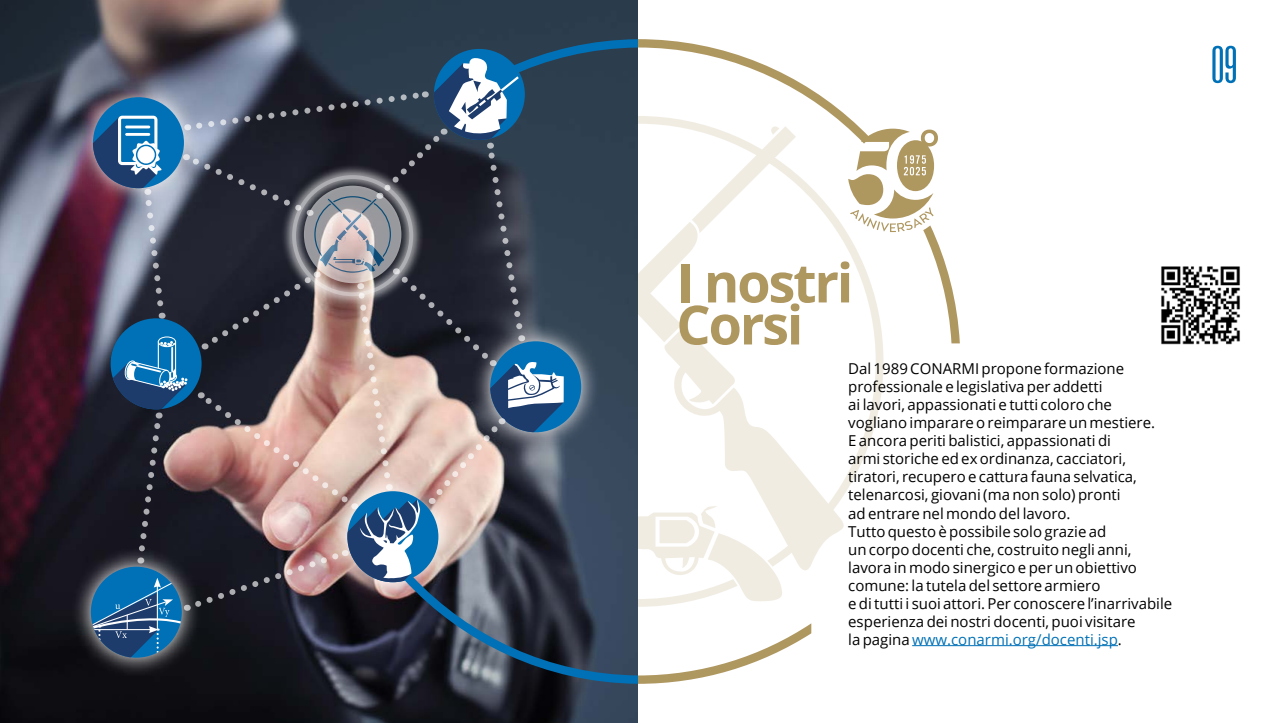
<style>
.page{position:relative;width:1276px;height:723px;background:#fff}
.page>*{position:absolute;margin:0;border:0;box-sizing:border-box;transform-origin:0 0}
.t1{font:700 54px/42px "Open Sans";letter-spacing:-.04em;color:#af9760}
.t2{font:300 ultra-condensed 50.85px "Univers";color:#0071b6}
.t3{font:15px/18px "Open Sans";color:#000}
.s1{color:#0071b6}
</style>
<div class="page">
<svg style="left:638px;top:39px;width:322px;height:645px"></svg>
<img style="left:0;top:0;width:638px;height:723px">
<svg style="left:74px;top:78px;width:17px;height:130px;background:#695067"></svg>
<svg style="left:71px;top:547px;width:130px;height:130px;background:#1c1b21"></svg>
<hr style="left:912px;top:645px;width:206px;height:1px;background:#0071b6">
<img style="left:91px;top:56px;width:694px;height:608px">
<img style="left:1161px;top:266px;width:79px;height:79px">
<div style="left:848px;top:129px;width:102px;height:107px;background:#fff;border-radius:50%"></div>
<svg style="left:848px;top:129px;width:90px;height:103px"></svg>
<svg style="left:404px;top:39px;width:234px;height:645px;background:#455363"></svg>
<h2 class="t2" style="left:1210px;top:38px;width:29px">09</h2>
<h1 class="t1" style="left:676px;top:260px;width:178px">I nostri<br>Corsi</h1>
<p class="t3" style="left:848px;top:360px;width:325px">Dal 1989 CONARMI propone formazione professionale e legislativa per addetti<br>ai lavori, appassionati e tutti coloro che vogliano imparare o reimparare un mestiere.<br>E ancora periti balistici, appassionati di<br>armi storiche ed ex ordinanza, cacciatori, tiratori, recupero e cattura fauna selvatica, telenarcosi, giovani (ma non solo) pronti<br>ad entrare nel mondo del lavoro.<br>Tutto questo è possibile solo grazie ad<br>un corpo docenti che, costruito negli anni, lavora in modo sinergico e per un obiettivo comune: la tutela del settore armiero<br>e di tutti i suoi attori. Per conoscere l’inarrivabile esperienza dei nostri docenti, puoi visitare<br>la pagina <span class="s1">www.conarmi.org/docenti.jsp</span>.</p>
</div>
